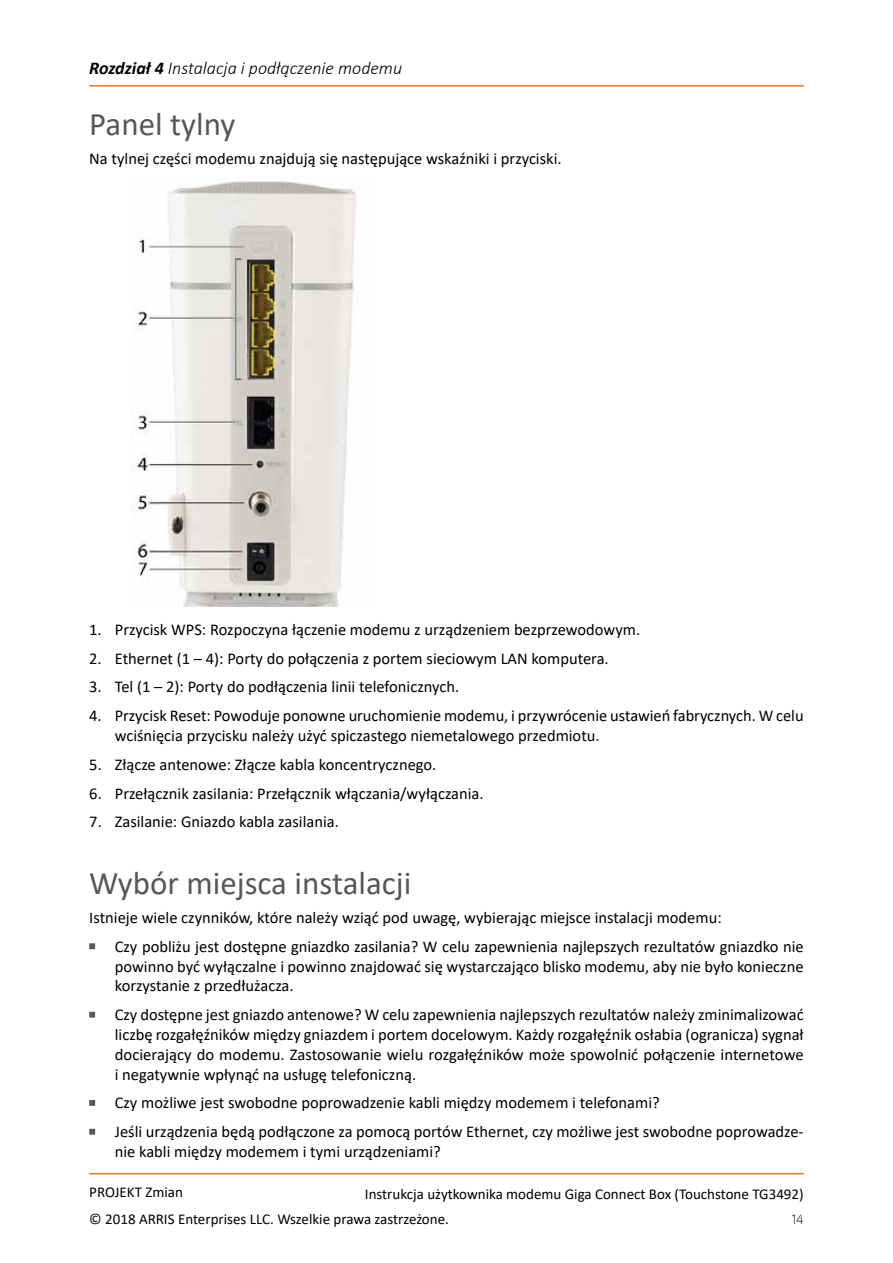
<style>
.page{position:relative;width:893px;height:1263px;background:#fff}
.page>*{position:absolute;margin:0;border:0;box-sizing:border-box;transform-origin:0 0}
.t1{font:33px "Calibri";color:#54585a}
.t2{font:italic 300 18px "Calibri";color:#000}
.t3{font:16.5px/19.8px "Calibri";color:#000}
.t4{font:15px/27px "Calibri";color:#000}
.t5{font:15px "Bloom Speak Title";color:#000}
.s1{font-weight:700}
.s2{color:#54585a}
</style>
<div class="page">
<hr style="left:89px;top:1173px;width:715px;height:1px;background:#e87722">
<hr style="left:89px;top:85px;width:715px;height:2px;background:#e87722">
<img style="left:132px;top:181px;width:225px;height:425px">
<svg style="left:89px;top:943px;width:6px;height:6px"></svg>
<svg style="left:89px;top:1012px;width:6px;height:5px"></svg>
<svg style="left:89px;top:1100px;width:6px;height:6px"></svg>
<svg style="left:89px;top:1129px;width:6px;height:5px"></svg>
<p class="t2" style="left:89px;top:57px;width:314px"><span class="s1">Rozdział 4</span> Instalacja i podłączenie modemu</p>
<h1 class="t1" style="left:89px;top:101px;width:148px">Panel tylny</h1>
<p class="t3" style="left:89px;top:148px;width:474px">Na tylnej części modemu znajdują się następujące wskaźniki i przyciski.</p>
<p class="t3" style="left:89px;top:619px;width:552px">1. Przycisk WPS: Rozpoczyna łączenie modemu z urządzeniem bezprzewodowym.</p>
<p class="t3" style="left:89px;top:648px;width:521px">2. Ethernet (1 – 4): Porty do połączenia z portem sieciowym LAN komputera.</p>
<p class="t3" style="left:89px;top:677px;width:372px">3. Tel (1 – 2): Porty do podłączenia linii telefonicznych.</p>
<p class="t3" style="left:115px;top:705px;width:690px;text-indent:-26px">4. Przycisk Reset: Powoduje ponowne uruchomienie modemu, i przywrócenie ustawień fabrycznych. W celu wciśnięcia przycisku należy użyć spiczastego niemetalowego przedmiotu.</p>
<p class="t3" style="left:89px;top:754px;width:349px">5. Złącze antenowe: Złącze kabla koncentrycznego.</p>
<p class="t3" style="left:89px;top:783px;width:396px">6. Przełącznik zasilania: Przełącznik włączania/wyłączania.</p>
<p class="t3" style="left:89px;top:812px;width:251px">7. Zasilanie: Gniazdo kabla zasilania.</p>
<h1 class="t1" style="left:89px;top:860px;width:323px">Wybór miejsca instalacji</h1>
<p class="t3" style="left:89px;top:907px;width:634px">Istnieje wiele czynników, które należy wziąć pod uwagę, wybierając miejsce instalacji modemu:</p>
<p class="t3" style="left:115px;top:936px;width:690px;text-align:justify;text-indent:-26px"><span class="s2">▪</span> Czy pobliżu jest dostępne gniazdko zasilania? W celu zapewnienia najlepszych rezultatów gniazdko nie powinno być wyłączalne i powinno znajdować się wystarczająco blisko modemu, aby nie było konieczne korzystanie z przedłużacza.</p>
<p class="t3" style="left:115px;top:1004px;width:690px;text-align:justify;text-indent:-26px"><span class="s2">▪</span> Czy dostępne jest gniazdo antenowe? W celu zapewnienia najlepszych rezultatów należy zminimalizować liczbę rozgałęźników między gniazdem i portem docelowym. Każdy rozgałęźnik osłabia (ogranicza) sygnał docierający do modemu. Zastosowanie wielu rozgałęźników może spowolnić połączenie internetowe i negatywnie wpłynąć na usługę telefoniczną.</p>
<p class="t3" style="left:89px;top:1092px;width:572px"><span class="s2">▪</span> Czy możliwe jest swobodne poprowadzenie kabli między modemem i telefonami?</p>
<p class="t3" style="left:115px;top:1121px;width:690px;text-indent:-26px"><span class="s2">▪</span> Jeśli urządzenia będą podłączone za pomocą portów Ethernet, czy możliwe jest swobodne poprowadze&shy;nie kabli między modemem i tymi urządzeniami?</p>
<p class="t4" style="left:89px;top:1178px;width:361px">PROJEKT Zmian<br>© 2018 ARRIS Enterprises LLC. Wszelkie prawa zastrzeżone.</p>
<p class="t4" style="left:365px;top:1180px;width:440px">Instrukcja użytkownika modemu Giga Connect Box (Touchstone TG3492)</p>
<p class="t5" style="left:792px;top:1211px;width:13px">14</p>
</div>
